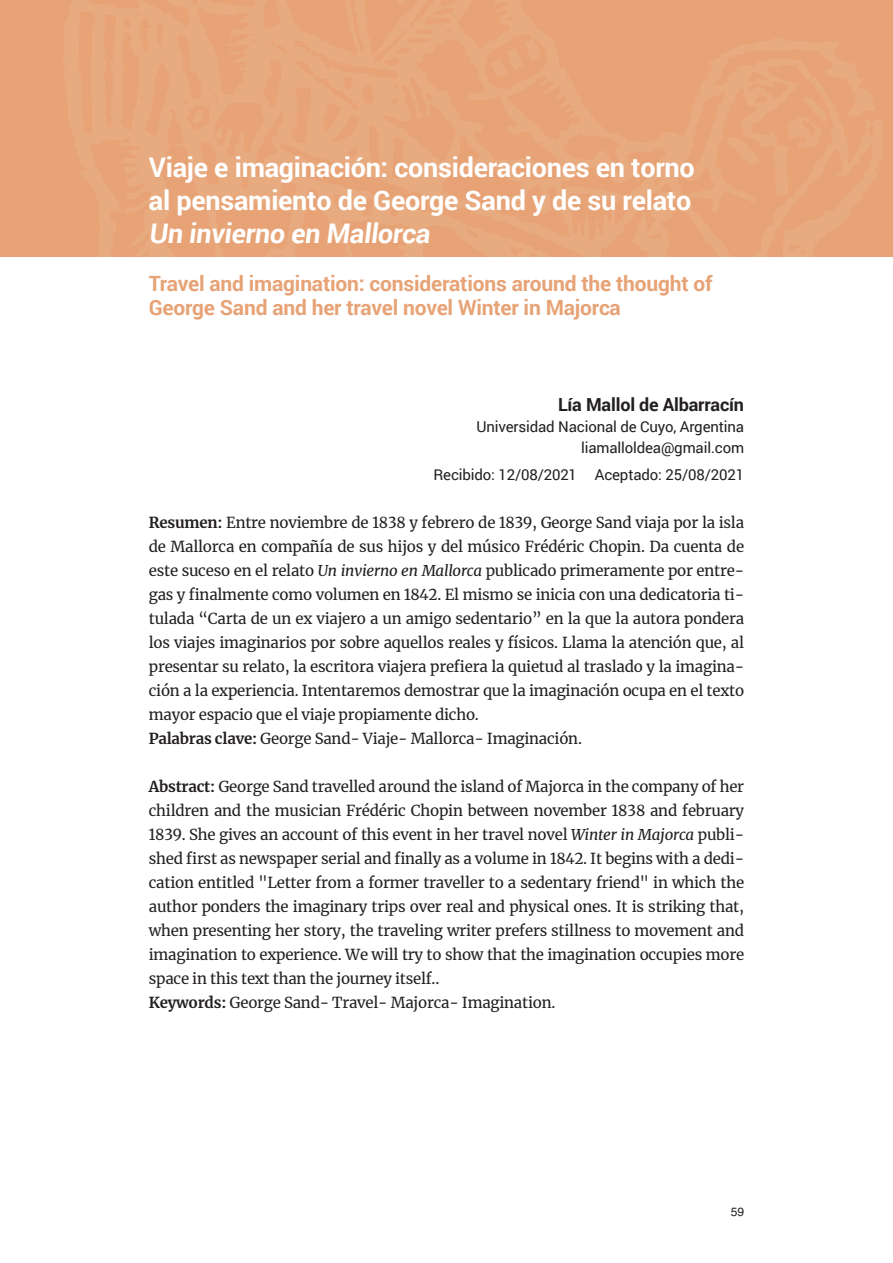
<style>
.page{position:relative;width:893px;height:1263px;background:#fff}
.page>*{position:absolute;margin:0;border:0;box-sizing:border-box;transform-origin:0 0}
.Base_Merri{font:700 27px "Roboto";letter-spacing:-.01em;color:#fff}
.Base_Merri-2{font:700 21px/24px "Roboto";letter-spacing:-.01em;color:#e7a376}
.Base_Merri-3{font:700 18px "Roboto";letter-spacing:-.01em;color:#231f20}
.Base_Merri-4{font:15px/24px "Merriweather";letter-spacing:-.015em;color:#231f20;text-align:justify}
.Base_Merri-5{font:15px "Roboto";letter-spacing:-.01em;color:#231f20}
.t1{font:12px "Helvetica LT Std";color:#231f20}
.s1{font-weight:700}
.s2{font-style:italic}
</style>
<div class="page">
<div style="left:0;top:0;width:893px;height:257px;background:#e7a376"></div>
<p class="Base_Merri" style="left:149px;top:152px;width:547px">Viaje e imaginación: consideraciones en torno</p>
<p class="Base_Merri" style="left:149px;top:185px;width:544px">al pensamiento de George Sand y de su relato</p>
<p class="Base_Merri" style="left:149px;top:218px;width:286px">Un invierno en Mallorca</p>
<p class="Base_Merri-2" style="left:149px;top:272px;width:565px">Travel and imagination: considerations around the thought of<br>George Sand and her travel novel Winter in Majorca</p>
<p class="Base_Merri-3" style="left:558px;top:394px;width:188px">Lía Mallol de Albarracín</p>
<p class="Base_Merri-5" style="left:476px;top:418px;width:269px">Universidad Nacional de Cuyo, Argentina</p>
<p class="Base_Merri-5" style="left:581px;top:439px;width:165px">liamalloldea@gmail.com</p>
<p class="Base_Merri-5" style="left:433px;top:466px;width:312px">Recibido: 12/08/2021 Aceptado: 25/08/2021</p>
<p class="Base_Merri-4" style="left:149px;top:510px;width:597px"><span class="s1">Resumen:</span> Entre noviembre de 1838 y febrero de 1839, George Sand viaja por la isla de Mallorca en compañía de sus hijos y del músico Frédéric Chopin. Da cuenta de este suceso en el relato <span class="s2">Un invierno en Mallorca</span> publicado primeramente por entre&shy;gas y finalmente como volumen en 1842. El mismo se inicia con una dedicatoria ti&shy;tulada “Carta de un ex viajero a un amigo sedentario” en la que la autora pondera los viajes imaginarios por sobre aquellos reales y físicos. Llama la atención que, al presentar su relato, la escritora viajera prefiera la quietud al traslado y la imagina&shy;ción a la experiencia. Intentaremos demostrar que la imaginación ocupa en el texto mayor espacio que el viaje propiamente dicho.</p>
<p class="Base_Merri-4" style="left:149px;top:726px;width:435px"><span class="s1">Palabras clave:</span> George Sand- Viaje- Mallorca- Imaginación.</p>
<p class="Base_Merri-4" style="left:149px;top:774px;width:597px"><span class="s1">Abstract:</span> George Sand travelled around the island of Majorca in the company of her children and the musician Frédéric Chopin between november 1838 and february 1839. She gives an account of this event in her travel novel <span class="s2">Winter in Majorca</span> publi&shy;shed first as newspaper serial and finally as a volume in 1842. It begins with a dedi&shy;cation entitled "Letter from a former traveller to a sedentary friend" in which the author ponders the imaginary trips over real and physical ones. It is striking that, when presenting her story, the traveling writer prefers stillness to movement and imagination to experience. We will try to show that the imagination occupies more space in this text than the journey itself..</p>
<p class="Base_Merri-4" style="left:149px;top:990px;width:408px"><span class="s1">Keywords:</span> George Sand- Travel- Majorca- Imagination.</p>
<p class="t1" style="left:731px;top:1205px;width:15px">59</p>
</div>
